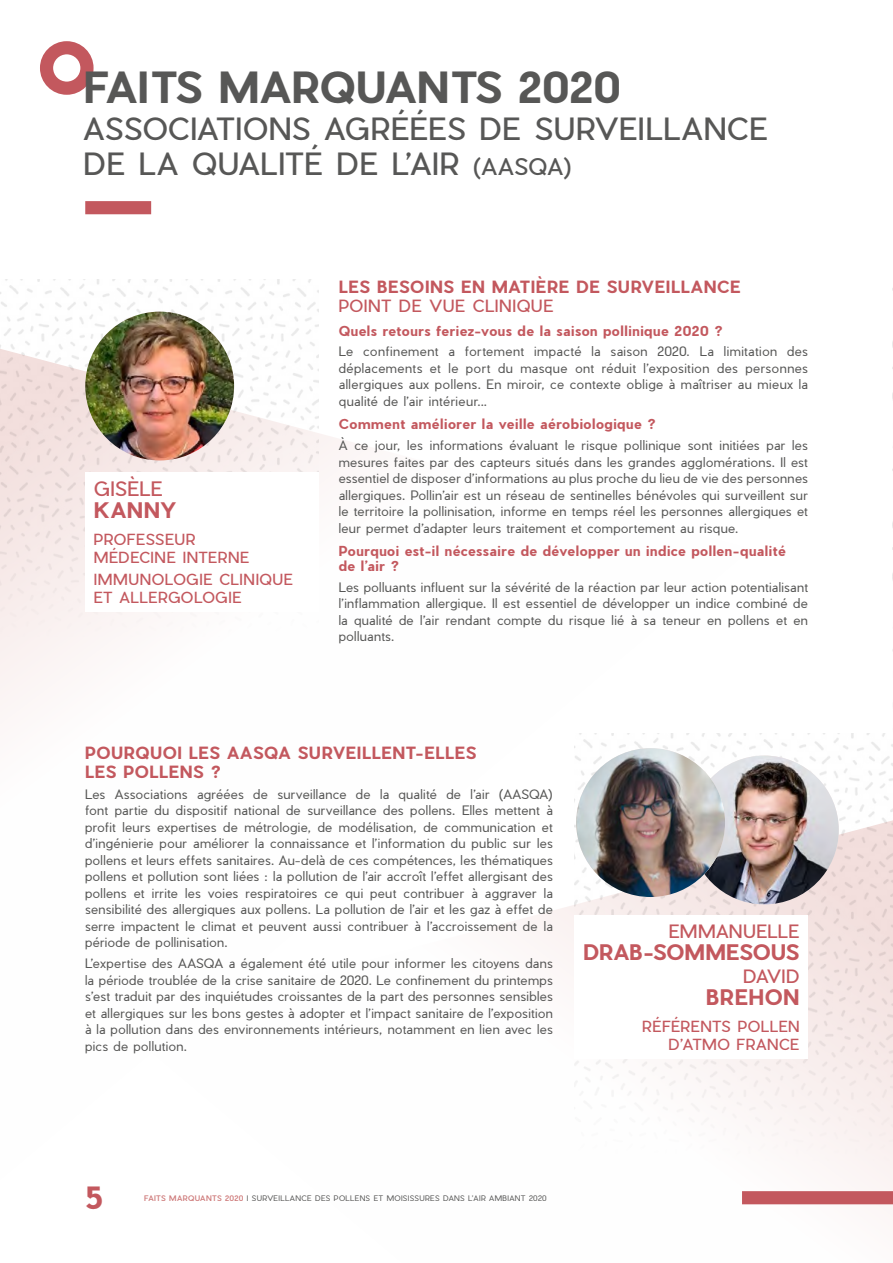
<style>
.page{position:relative;width:893px;height:1263px;background:#fff}
.page>*{position:absolute;margin:0;border:0;box-sizing:border-box;transform-origin:0 0}
.t1{font:700 42px "Pier Sans";letter-spacing:.005em;color:#575756}
.t2{font:30px/34.5px "Pier Sans";letter-spacing:.02em;color:#575756}
.t3{font:700 30px "Pier Sans";color:#c3585e}
.t4{font:700 21px "Pier Sans";letter-spacing:.02em;color:#c3585e}
.t5{font:19.5px "Pier Sans";letter-spacing:.02em;color:#c3585e}
.t6{font:18px "Pier Sans";letter-spacing:.015em;color:#c3585e}
.t7{font:700 16.5px/19.5px "Pier Sans";letter-spacing:.04em;color:#c3585e}
.t8{font:16.5px "Pier Sans";letter-spacing:.045em;color:#c3585e}
.t9{font:15px/18px "Pier Sans";letter-spacing:.035em;color:#c3585e}
.t10{font:700 13.5px/15px "Pier Sans";letter-spacing:.045em;color:#c3585e}
.t11{font:300 12.75px/16.5px "Pier Sans";letter-spacing:.035em;color:#575756;text-align:justify}
.t12{font:300 7.5px "Pier Sans";letter-spacing:.045em;color:#575756}
.s1{font-size:22.5px}
.s2{font-weight:500;color:#ce7a7a}
</style>
<div class="page">
<svg style="left:0;top:434px;width:574px;height:525px"></svg>
<img style="left:0;top:280px;width:319px;height:391px">
<img style="left:574px;top:733px;width:319px;height:458px">
<img style="left:892px;top:288px;width:1px;height:504px">
<div style="left:40px;top:41px;width:54px;height:54px;border:13px solid #c3585e;border-radius:50%"></div>
<div style="left:742px;top:1191px;width:151px;height:13px;background:#c3585e"></div>
<img style="left:85px;top:312px;width:149px;height:148px;border-radius:74px">
<div style="left:85px;top:472px;width:234px;height:140px;background:#fff"></div>
<img style="left:690px;top:755px;width:149px;height:149px;border-radius:74px">
<div style="left:574px;top:915px;width:234px;height:143px;background:#fff"></div>
<img style="left:576px;top:748px;width:149px;height:149px;border-radius:74px">
<div style="left:85px;top:201px;width:66px;height:13px;background:#c3585e"></div>
<h1 class="t1" style="left:84px;top:58px;width:538px">FAITS MARQUANTS 2020</h1>
<h2 class="t2" style="left:84px;top:112px;width:686px">ASSOCIATIONS AGRÉÉES DE SURVEILLANCE<br>DE LA QUALITÉ DE L’AIR <span class="s1">(AASQA)</span></h2>
<h3 class="t5" style="left:94px;top:476px;width:70px">GISÈLE</h3>
<h3 class="t4" style="left:94px;top:496px;width:84px">KANNY</h3>
<p class="t9" style="left:94px;top:530px;width:157px">PROFESSEUR<br>MÉDECINE INTERNE</p>
<p class="t9" style="left:94px;top:571px;width:201px">IMMUNOLOGIE CLINIQUE<br>ET ALLERGOLOGIE</p>
<p class="t7" style="left:339px;top:277px;width:403px">LES BESOINS EN MATIÈRE DE SURVEILLANCE</p>
<p class="t8" style="left:339px;top:295px;width:216px">POINT DE VUE CLINIQUE</p>
<p class="t10" style="left:339px;top:323px;width:386px">Quels retours feriez-vous de la saison pollinique 2020 ?</p>
<p class="t11" style="left:339px;top:343px;width:471px">Le confinement a fortement impacté la saison 2020. La limitation des déplacements et le port du masque ont réduit l’exposition des personnes allergiques aux pollens. En miroir, ce contexte oblige à maîtriser au mieux la qualité de l’air intérieur...</p>
<p class="t10" style="left:339px;top:417px;width:319px">Comment améliorer la veille aérobiologique ?</p>
<p class="t11" style="left:339px;top:437px;width:471px">À ce jour, les informations évaluant le risque pollinique sont initiées par les mesures faites par des capteurs situés dans les grandes agglomérations. Il est essentiel de disposer d’informations au plus proche du lieu de vie des personnes allergiques. Pollin’air est un réseau de sentinelles bénévoles qui surveillent sur le territoire la pollinisation, informe en temps réel les personnes allergiques et leur permet d’adapter leurs traitement et comportement au risque.</p>
<p class="t10" style="left:339px;top:544px;width:448px">Pourquoi est-il nécessaire de développer un indice pollen-qualité de l’air ?</p>
<p class="t11" style="left:339px;top:579px;width:471px">Les polluants influent sur la sévérité de la réaction par leur action potentialisant l’inflammation allergique. Il est essentiel de développer un indice combiné de la qualité de l’air rendant compte du risque lié à sa teneur en pollens et en polluants.</p>
<p class="t7" style="left:85px;top:743px;width:393px">POURQUOI LES AASQA SURVEILLENT-ELLES<br>LES POLLENS ?</p>
<p class="t11" style="left:85px;top:786px;width:469px">Les Associations agréées de surveillance de la qualité de l’air (AASQA) font partie du dispositif national de surveillance des pollens. Elles mettent à profit leurs expertises de métrologie, de modélisation, de communication et d’ingénierie pour améliorer la connaissance et l’information du public sur les pollens et leurs effets sanitaires. Au-delà de ces compétences, les thématiques pollens et pollution sont liées : la pollution de l’air accroît l’effet allergisant des pollens et irrite les voies respiratoires ce qui peut contribuer à aggraver la sensibilité des allergiques aux pollens. La pollution de l’air et les gaz à effet de serre impactent le climat et peuvent aussi contribuer à l’accroissement de la période de pollinisation.</p>
<p class="t11" style="left:85px;top:955px;width:469px">L’expertise des AASQA a également été utile pour informer les citoyens dans la période troublée de la crise sanitaire de 2020. Le confinement du printemps s’est traduit par des inquiétudes croissantes de la part des personnes sensibles et allergiques sur les bons gestes à adopter et l’impact sanitaire de l’exposition à la pollution dans des environnements intérieurs, notamment en lien avec les pics de pollution.</p>
<h3 class="t6" style="left:669px;top:919px;width:132px">EMMANUELLE</h3>
<h3 class="t4" style="left:583px;top:938px;width:218px">DRAB-SOMMESOUS</h3>
<h3 class="t6" style="left:743px;top:964px;width:58px">DAVID</h3>
<h3 class="t4" style="left:706px;top:983px;width:95px">BREHON</h3>
<p class="t9" style="left:642px;top:1017px;width:159px;text-align:right">RÉFÉRENTS POLLEN<br>D’ATMO FRANCE</p>
<h2 class="t3" style="left:85px;top:1177px;width:19px">5</h2>
<p class="t12" style="left:144px;top:1193px;width:404px"><span class="s2">FAITS MARQUANTS 2020</span> I SURVEILLANCE DES POLLENS ET MOISISSURES DANS L’AIR AMBIANT 2020</p>
</div>
